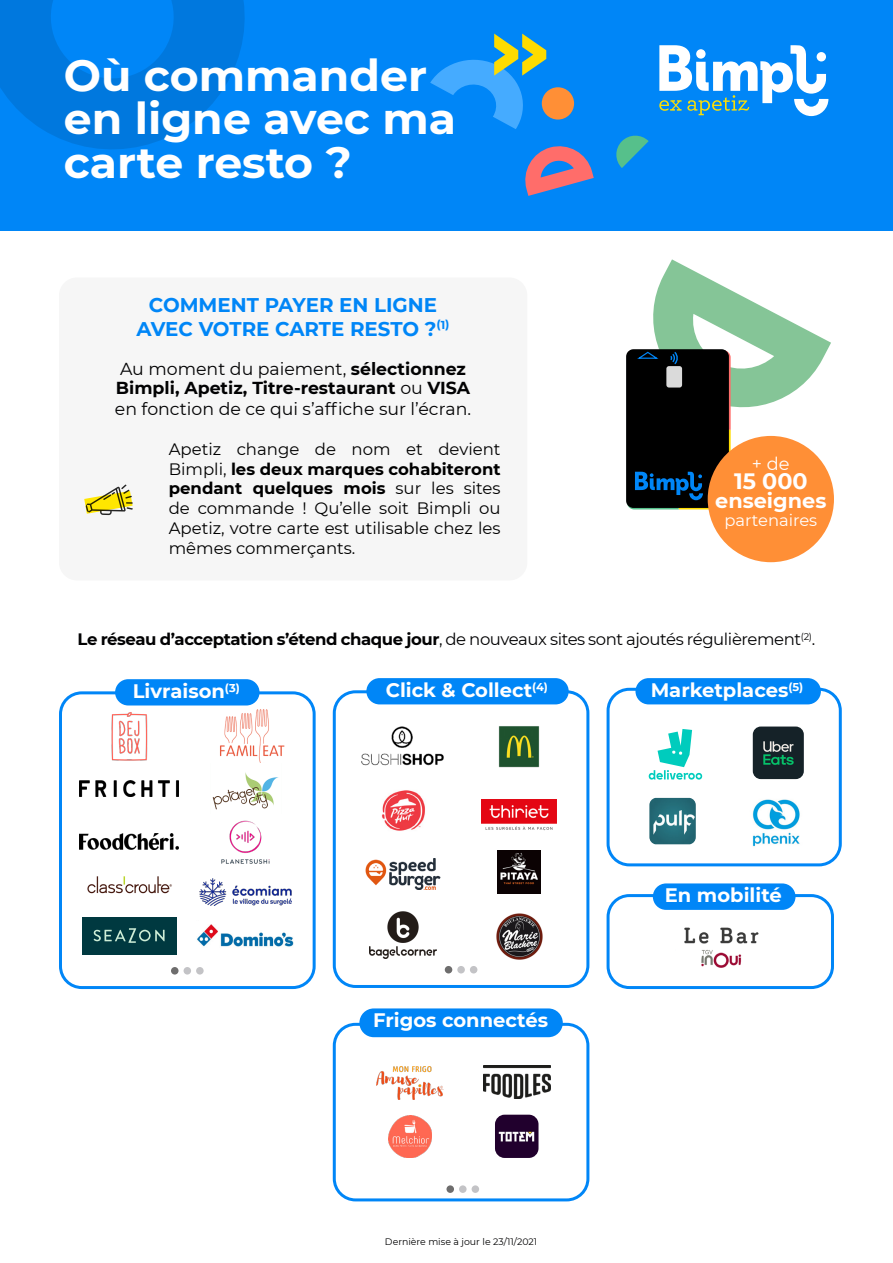
<style>
.page{position:relative;width:893px;height:1263px;background:#fff}
.page>*{position:absolute;margin:0;border:0;box-sizing:border-box;transform-origin:0 0}
.t1{font:700 43.5px/43.5px "Montserrat";color:#fff}
.t2{font:700 22.35px "Montserrat";color:#fff}
.t3{font:700 20.85px "Montserrat";color:#fff}
.t4{font:700 19.8px/24px "Montserrat";color:#0086f7;text-align:center}
.t5{font:700 19.5px "Montserrat";color:#fff}
.t6{font:17.85px "Montserrat";color:#fff}
.t7{font:17.4px/20.1px "Montserrat";color:#020203}
.t8{font:16.5px/19.8px "Montserrat";color:#000;text-align:justify}
.t9{font:16.5px "Montserrat";letter-spacing:-.025em;color:#020203}
.t10{font:16.35px "Montserrat";color:#fff}
.t11{font:9.3px "Montserrat";color:#020203}
.s1{font-weight:700}
</style>
<div class="page">
<div style="left:333px;top:690px;width:256px;height:298px;border:3px solid #0086f7;border-radius:21px"></div>
<div style="left:366px;top:678px;width:203px;height:26px;background:#0086f7;border-radius:13px"></div>
<div style="left:445px;top:966px;width:7px;height:7px;background:#6e6d6d;border-radius:50%"></div>
<div style="left:457px;top:966px;width:8px;height:7px;background:#c3c3c6;border-radius:50%"></div>
<div style="left:470px;top:966px;width:7px;height:7px;background:#c3c3c6;border-radius:50%"></div>
<img style="left:361px;top:726px;width:83px;height:40px">
<img style="left:382px;top:790px;width:43px;height:41px">
<img style="left:365px;top:858px;width:75px;height:31px">
<img style="left:369px;top:911px;width:68px;height:47px">
<img style="left:498px;top:726px;width:42px;height:42px">
<img style="left:482px;top:800px;width:74px;height:31px">
<img style="left:498px;top:851px;width:42px;height:43px">
<img style="left:497px;top:914px;width:46px;height:46px">
<div style="left:59px;top:691px;width:257px;height:298px;border:3px solid #0086f7;border-radius:21px"></div>
<img style="left:216px;top:703px;width:69px;height:60px">
<div style="left:115px;top:679px;width:145px;height:26px;background:#0086f7;border-radius:13px"></div>
<div style="left:171px;top:967px;width:8px;height:7px;background:#6e6d6d;border-radius:50%"></div>
<div style="left:184px;top:967px;width:7px;height:7px;background:#c3c3c6;border-radius:50%"></div>
<div style="left:196px;top:967px;width:8px;height:7px;background:#c3c3c6;border-radius:50%"></div>
<img style="left:111px;top:712px;width:37px;height:49px">
<img style="left:80px;top:780px;width:98px;height:17px">
<img style="left:80px;top:834px;width:98px;height:15px">
<img style="left:87px;top:876px;width:85px;height:18px">
<div style="left:82px;top:917px;width:94px;height:37px;background:#003940"></div>
<svg style="left:94px;top:928px;width:71px;height:15px"></svg>
<img style="left:212px;top:772px;width:67px;height:38px">
<img style="left:221px;top:820px;width:49px;height:44px">
<img style="left:199px;top:878px;width:93px;height:27px">
<img style="left:197px;top:924px;width:97px;height:23px">
<div style="left:607px;top:894px;width:227px;height:95px;border:3px solid #0086f7;border-radius:21px"></div>
<div style="left:653px;top:883px;width:142px;height:27px;background:#0086f7;border-radius:13px"></div>
<img style="left:684px;top:927px;width:75px;height:41px">
<div style="left:333px;top:1023px;width:256px;height:178px;border:3px solid #0086f7;border-radius:21px"></div>
<div style="left:359px;top:1008px;width:204px;height:29px;background:#0086f7;border-radius:14px"></div>
<img style="left:483px;top:1065px;width:67px;height:33px">
<img style="left:388px;top:1115px;width:43px;height:43px">
<img style="left:376px;top:1066px;width:67px;height:33px">
<img style="left:495px;top:1115px;width:43px;height:43px">
<div style="left:446px;top:1185px;width:8px;height:8px;background:#6e6d6d;border-radius:50%"></div>
<div style="left:459px;top:1185px;width:8px;height:8px;background:#c3c3c6;border-radius:50%"></div>
<div style="left:472px;top:1185px;width:7px;height:8px;background:#c3c3c6;border-radius:50%"></div>
<div style="left:607px;top:688px;width:235px;height:178px;border:3px solid #0086f7;border-radius:21px"></div>
<img style="left:649px;top:798px;width:47px;height:46px">
<img style="left:753px;top:726px;width:51px;height:53px">
<img style="left:752px;top:799px;width:48px;height:48px">
<svg style="left:649px;top:729px;width:53px;height:51px"></svg>
<div style="left:635px;top:678px;width:186px;height:26px;background:#0086f7;border-radius:13px"></div>
<div style="left:0;top:0;width:893px;height:231px;background:#0086f7"></div>
<svg style="left:0;top:0;width:245px;height:150px"></svg>
<svg style="left:659px;top:45px;width:169px;height:71px"></svg>
<div style="left:542px;top:87px;width:32px;height:33px;background:#ff8f36;border-radius:50%"></div>
<svg style="left:430px;top:34px;width:116px;height:95px"></svg>
<svg style="left:525px;top:146px;width:69px;height:50px"></svg>
<svg style="left:616px;top:135px;width:33px;height:33px"></svg>
<svg style="left:626px;top:259px;width:205px;height:250px"></svg>
<div style="left:708px;top:436px;width:126px;height:126px;background:#ff8f36;border-radius:50%"></div>
<div style="left:59px;top:277px;width:468px;height:303px;background:#f6f6f6;border-radius:18px"></div>
<svg style="left:84px;top:484px;width:49px;height:31px"></svg>
<h1 class="t1" style="left:64px;top:51px;width:394px">Où commander en ligne avec ma carte resto ?</h1>
<p class="t4" style="left:136px;top:292px;width:315px">COMMENT PAYER EN LIGNE<br>AVEC VOTRE CARTE RESTO ?<sup>(1)</sup></p>
<p class="t7" style="left:115px;top:358px;width:358px">Au moment du paiement, <span class="s1">sélectionnez<br>Bimpli, Apetiz, Titre-restaurant</span> ou <span class="s1">VISA </span>en fonction de ce qui s’affiche sur l’écran.</p>
<p class="t8" style="left:169px;top:438px;width:333px">Apetiz change de nom et devient Bimpli, <span class="s1">les deux marques cohabiteront pendant quelques mois</span> sur les sites de commande ! Qu’elle soit Bimpli ou Apetiz, votre carte est utilisable chez les mêmes commerçants.</p>
<p class="t6" style="left:752px;top:451px;width:39px">+ de</p>
<h2 class="t2" style="left:734px;top:465px;width:75px">15 000</h2>
<p class="t3" style="left:715px;top:486px;width:113px">enseignes</p>
<p class="t10" style="left:724px;top:509px;width:94px">partenaires</p>
<p class="t9" style="left:78px;top:628px;width:739px"><span class="s1">Le réseau d’acceptation s’étend chaque jour</span>, de nouveaux sites sont ajoutés régulièrement<sup>(2)</sup>.</p>
<p class="t5" style="left:133px;top:677px;width:108px">Livraison<sup>(3)</sup></p>
<p class="t5" style="left:386px;top:676px;width:164px">Click &amp; Collect<sup>(4)</sup></p>
<p class="t5" style="left:373px;top:1006px;width:176px">Frigos connectés</p>
<p class="t11" style="left:385px;top:1235px;width:154px">Dernière mise à jour le 23/11/2021</p>
<p class="t5" style="left:651px;top:676px;width:154px">Marketplaces<sup>(5)</sup></p>
<p class="t5" style="left:665px;top:881px;width:118px">En mobilité</p>
</div>
